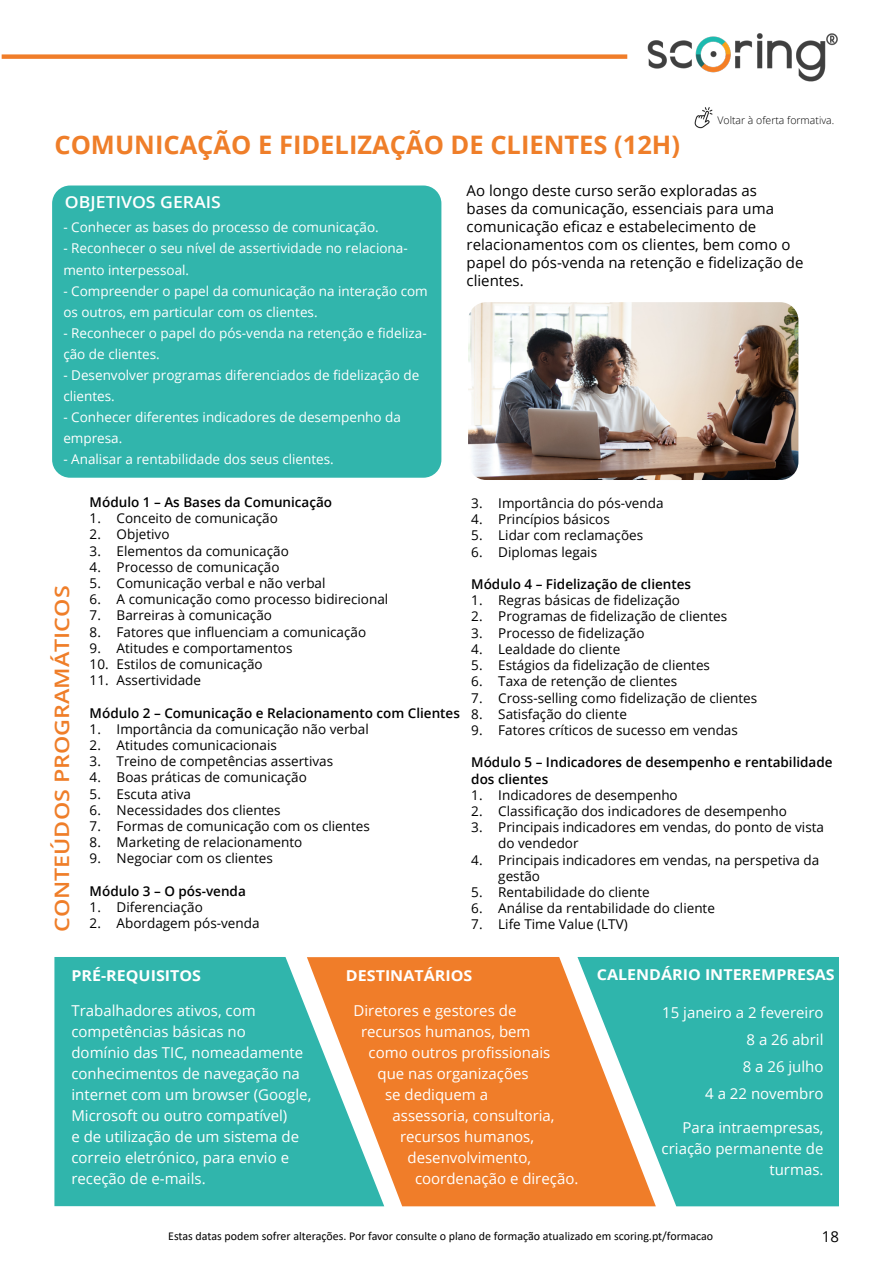
<style>
.page{position:relative;width:893px;height:1263px;background:#fff}
.page>*{position:absolute;margin:0;border:0;box-sizing:border-box;transform-origin:0 0}
.t1{font:700 25.5px "Open Sans";color:#ef7e29}
.t2{font:600 19.95px "Open Sans";color:#ef7e29;scale:1.17 1}
.t3{font:600 16.5px "Open Sans";color:#fff;scale:1.07 1}
.t4{font:15px/21px "Open Sans";color:#fff;text-align:right}
.t5{font:15px/18px "Open Sans";color:#000}
.t6{font:700 15px "Open Sans";color:#fff;scale:1.07 1}
.t7{font:13.5px/16.2px "Open Sans";color:#000}
.t8{font:13.5px/21px "Open Sans";color:#fff}
.t9{font:600 13.5px/16.2px "Open Sans";color:#000}
.t10{font:12px "Calibri";color:#000}
.t11{font:300 10.5px "Open Sans";color:#000}
</style>
<div class="page">
<div style="left:2px;top:54px;width:625px;height:5px;background:#f07d29"></div>
<img style="left:647px;top:33px;width:191px;height:49px">
<div style="left:54px;top:957px;width:253px;height:249px;background:#30b5ac"></div>
<div style="left:656px;top:957px;width:183px;height:249px;background:#2fb5ac"></div>
<svg style="left:307px;top:957px;width:349px;height:249px;background:#cf9355"></svg>
<div style="left:52px;top:185px;width:389px;height:293px;background:#31b5ac;border-radius:18px"></div>
<img style="left:468px;top:302px;width:330px;height:178px">
<img style="left:694px;top:107px;width:19px;height:21px">
<p class="t11" style="left:717px;top:113px;width:118px">Voltar à oferta formativa.</p>
<h1 class="t1" style="left:54px;top:126px;width:627px">COMUNICAÇÃO E FIDELIZAÇÃO DE CLIENTES (12H)</h1>
<p class="t5" style="left:467px;top:182px;width:338px">Ao longo deste curso serão exploradas as<br>bases da comunicação, essenciais para uma comunicação eficaz e estabelecimento de relacionamentos com os clientes, bem como o papel do pós-venda na retenção e fidelização de clientes.</p>
<p class="t3" style="left:65px;top:191px;width:147px">OBJETIVOS GERAIS</p>
<p class="t8" style="left:63px;top:217px;width:317px">- Conhecer as bases do processo de comunicação.</p>
<p class="t8" style="left:63px;top:238px;width:346px">- Reconhecer o seu nível de assertividade no relaciona&shy;mento interpessoal.</p>
<p class="t8" style="left:63px;top:280px;width:366px">- Compreender o papel da comunicação na interação com os outros, em particular com os clientes.</p>
<p class="t8" style="left:63px;top:322px;width:365px">- Reconhecer o papel do pós-venda na retenção e fideliza&shy;ção de clientes.</p>
<p class="t8" style="left:63px;top:364px;width:357px">- Desenvolver programas diferenciados de fidelização de clientes.</p>
<p class="t8" style="left:63px;top:406px;width:339px">- Conhecer diferentes indicadores de desempenho da empresa.</p>
<p class="t8" style="left:63px;top:448px;width:272px">- Analisar a rentabilidade dos seus clientes.</p>
<h2 class="t2" style="left:48px;top:932px;width:298px;rotate:-90deg">CONTEÚDOS PROGRAMÁTICOS</h2>
<p class="t9" style="left:90px;top:494px;width:244px">Módulo 1 – As Bases da Comunicação</p>
<p class="t7" style="left:90px;top:510px;width:190px">1. Conceito de comunicação</p>
<p class="t7" style="left:90px;top:526px;width:81px">2. Objetivo</p>
<p class="t7" style="left:90px;top:542px;width:201px">3. Elementos da comunicação</p>
<p class="t7" style="left:90px;top:558px;width:191px">4. Processo de comunicação</p>
<p class="t7" style="left:90px;top:575px;width:237px">5. Comunicação verbal e não verbal</p>
<p class="t7" style="left:90px;top:591px;width:300px">6. A comunicação como processo bidirecional</p>
<p class="t7" style="left:90px;top:607px;width:184px">7. Barreiras à comunicação</p>
<p class="t7" style="left:90px;top:623px;width:278px">8. Fatores que influenciam a comunicação</p>
<p class="t7" style="left:90px;top:639px;width:204px">9. Atitudes e comportamentos</p>
<p class="t7" style="left:90px;top:656px;width:175px">10. Estilos de comunicação</p>
<p class="t7" style="left:90px;top:672px;width:113px">11. Assertividade</p>
<p class="t9" style="left:90px;top:704px;width:372px">Módulo 2 – Comunicação e Relacionamento com Clientes</p>
<p class="t7" style="left:90px;top:720px;width:281px">1. Importância da comunicação não verbal</p>
<p class="t7" style="left:90px;top:737px;width:189px">2. Atitudes comunicacionais</p>
<p class="t7" style="left:90px;top:753px;width:245px">3. Treino de competências assertivas</p>
<p class="t7" style="left:90px;top:769px;width:219px">4. Boas práticas de comunicação</p>
<p class="t7" style="left:90px;top:785px;width:103px">5. Escuta ativa</p>
<p class="t7" style="left:90px;top:801px;width:192px">6. Necessidades dos clientes</p>
<p class="t7" style="left:90px;top:818px;width:282px">7. Formas de comunicação com os clientes</p>
<p class="t7" style="left:90px;top:834px;width:214px">8. Marketing de relacionamento</p>
<p class="t7" style="left:90px;top:850px;width:185px">9. Negociar com os clientes</p>
<p class="t9" style="left:90px;top:882px;width:158px">Módulo 3 – O pós-venda</p>
<p class="t7" style="left:90px;top:899px;width:115px">1. Diferenciação</p>
<p class="t7" style="left:90px;top:915px;width:171px">2. Abordagem pós-venda</p>
<p class="t7" style="left:471px;top:495px;width:194px">3. Importância do pós-venda</p>
<p class="t7" style="left:471px;top:511px;width:140px">4. Princípios básicos</p>
<p class="t7" style="left:471px;top:527px;width:173px">5. Lidar com reclamações</p>
<p class="t7" style="left:471px;top:543px;width:127px">6. Diplomas legais</p>
<p class="t9" style="left:471px;top:576px;width:221px">Módulo 4 – Fidelização de clientes</p>
<p class="t7" style="left:471px;top:592px;width:210px">1. Regras básicas de fidelização</p>
<p class="t7" style="left:471px;top:608px;width:257px">2. Programas de fidelização de clientes</p>
<p class="t7" style="left:471px;top:624px;width:175px">3. Processo de fidelização</p>
<p class="t7" style="left:471px;top:640px;width:151px">4. Lealdade do cliente</p>
<p class="t7" style="left:471px;top:657px;width:240px">5. Estágios da fidelização de clientes</p>
<p class="t7" style="left:471px;top:673px;width:207px">6. Taxa de retenção de clientes</p>
<p class="t7" style="left:471px;top:689px;width:288px">7. Cross-selling como fidelização de clientes</p>
<p class="t7" style="left:471px;top:705px;width:157px">8. Satisfação do cliente</p>
<p class="t7" style="left:471px;top:721px;width:268px">9. Fatores críticos de sucesso em vendas</p>
<p class="t9" style="left:471px;top:754px;width:363px">Módulo 5 – Indicadores de desempenho e rentabilidade dos clientes</p>
<p class="t7" style="left:471px;top:786px;width:208px">1. Indicadores de desempenho</p>
<p class="t7" style="left:471px;top:802px;width:317px">2. Classificação dos indicadores de desempenho</p>
<p class="t7" style="left:498px;top:819px;width:327px;text-indent:-27px">3. Principais indicadores em vendas, do ponto de vista do vendedor</p>
<p class="t7" style="left:498px;top:851px;width:323px;text-indent:-27px">4. Principais indicadores em vendas, na perspetiva da gestão</p>
<p class="t7" style="left:471px;top:883px;width:180px">5. Rentabilidade do cliente</p>
<p class="t7" style="left:471px;top:900px;width:245px">6. Análise da rentabilidade do cliente</p>
<p class="t7" style="left:471px;top:916px;width:158px">7. Life Time Value (LTV)</p>
<p class="t6" style="left:71px;top:965px;width:123px">PRÉ-REQUISITOS</p>
<p class="t4" style="left:71px;top:999px;width:241px;text-align:left">Trabalhadores ativos, com competências básicas no<br>domínio das TIC, nomeadamente conhecimentos de navegação na internet com um browser (Google,<br>Microsoft ou outro compatível)<br>e de utilização de um sistema de correio eletrónico, para envio e receção de e-mails.</p>
<p class="t4" style="left:353px;top:999px;width:164px">Diretores e gestores de</p>
<p class="t6" style="left:346px;top:965px;width:120px">DESTINATÁRIOS</p>
<p class="t4" style="left:361px;top:1020px;width:171px">recursos humanos, bem</p>
<p class="t4" style="left:368px;top:1041px;width:183px">como outros profissionais</p>
<p class="t4" style="left:377px;top:1062px;width:153px">que nas organizações</p>
<p class="t4" style="left:385px;top:1083px;width:105px">se dediquem a</p>
<p class="t4" style="left:392px;top:1104px;width:164px">assessoria, consultoria,</p>
<p class="t4" style="left:400px;top:1125px;width:136px">recursos humanos,</p>
<p class="t4" style="left:407px;top:1146px;width:125px">desenvolvimento,</p>
<p class="t4" style="left:415px;top:1167px;width:165px">coordenação e direção.</p>
<p class="t6" style="left:597px;top:964px;width:224px">CALENDÁRIO INTEREMPRESAS</p>
<p class="t4" style="left:662px;top:998px;width:163px;line-height:27px">15 janeiro a 2 fevereiro<br>8 a 26 abril<br>8 a 26 julho<br>4 a 22 novembro</p>
<p class="t4" style="left:662px;top:1117px;width:163px">Para intraempresas, criação permanente de turmas.</p>
<p class="t10" style="left:168px;top:1228px;width:547px">Estas datas podem sofrer alterações. Por favor consulte o plano de formação atualizado em scoring.pt/formacao</p>
<p class="t5" style="left:822px;top:1227px;width:19px">18</p>
</div>
